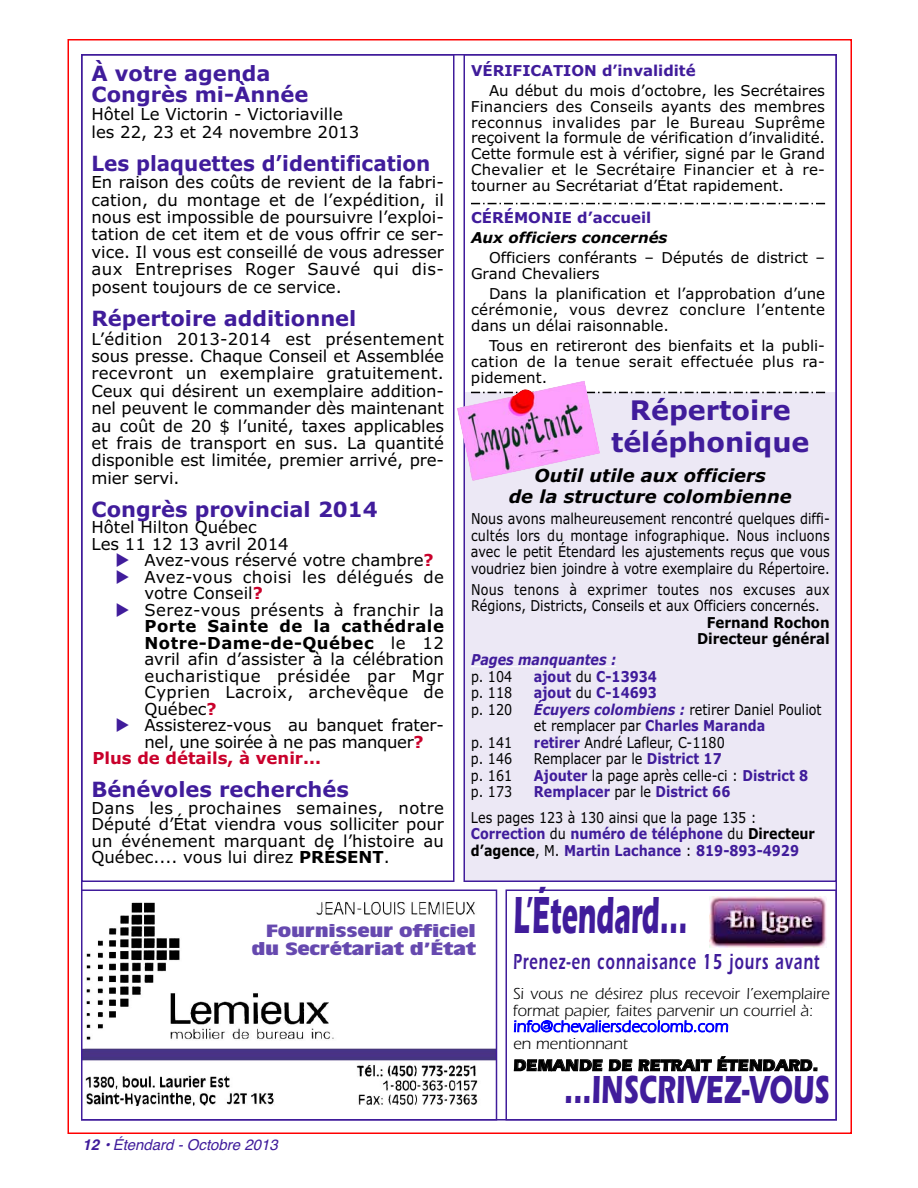
<style>
.page{position:relative;width:918px;height:1188px;background:#fff}
.page>*{position:absolute;margin:0;border:0;box-sizing:border-box;transform-origin:0 0}
.t1{font:700 54px "Itc Eras";color:#401c9b;scale:.5 1}
.t2{font:700 40.5px "Itc Eras";color:#401c9b;scale:.67 1}
.t3{font:700 27px/32.4px "Verdana";color:#401c9b;text-align:center}
.t4{font:600 22.5px "Itc Eras";letter-spacing:.065em;color:#401c9b;scale:.67 1}
.t5{font:700 21px/21px "Verdana";color:#401c9b}
.t6{font:700 21px "Verdana";color:#401c9b;scale:.95 1}
.t7{font:italic 700 18px/21.6px "Verdana";color:#000;text-align:center}
.t8{font:700 condensed 17.4px/17.4px "Antique Olive";letter-spacing:-.01em;color:#6649af;text-align:right;scale:1.75 1}
.t9{font:16.5px/17.4px "Verdana";color:#000;text-align:justify}
.t10{font:16.5px "Verdana";letter-spacing:.025em;color:#000}
.t11{font:16.5px/16.5px "Itc Eras";color:#000}
.t12{font:700 16.5px "Verdana";letter-spacing:.03em;color:#000}
.t13{font:16.5px "Itc Eras";color:#00f}
.t14{font:16.5px "Verdana";letter-spacing:-.02em;color:#000}
.t15{font:700 16.5px "Itc Eras";color:#000}
.t16{font:700 16.5px "Verdana";color:#c9002b}
.t17{font:15px/16.5px "Verdana";color:#000;scale:.85 1}
.t18{font:15px/15.8px "Verdana";color:#000;text-align:justify}
.t19{font:700 15px/16.5px "Verdana";color:#401c9b;scale:.85 1}
.t20{font:700 15px "Verdana";color:#401c9b}
.t21{font:700 15px/16.5px "Verdana";color:#000;text-align:right;scale:.9 1}
.t22{font:italic 15px "Helvetica";color:#401c9b}
.t23{font:italic 700 15px "Verdana";color:#000}
.t24{font:italic 700 15px "Verdana";color:#401c9b;scale:.85 1}
.s1{font-weight:700;color:#c9002b}
.s2{font-weight:400}
.s3{font-weight:700}
.s4{font-weight:400;color:#000}
.s5{font-weight:700;font-style:italic;color:#401c9b}
.s6{font-weight:700;color:#401c9b}
.s7{color:#000}
</style>
<div class="page">
<div style="left:464px;top:392px;width:373px;height:489px;background:#ece8f5"></div>
<img style="left:710px;top:896px;width:116px;height:51px">
<img style="left:84px;top:901px;width:410px;height:205px">
<div style="left:81px;top:890px;width:416px;height:230px;border:2px solid #401c9b"></div>
<div style="left:506px;top:890px;width:331px;height:230px;border:2px solid #401c9b"></div>
<div style="left:81px;top:54px;width:373px;height:828px;border:2px solid #401c9b"></div>
<div style="left:464px;top:54px;width:373px;height:828px;border:2px solid #401c9b"></div>
<svg style="left:471px;top:203px;width:354px;height:1px"></svg>
<svg style="left:602px;top:392px;width:223px;height:1px"></svg>
<hr style="left:471px;top:666px;width:145px;height:1px;background:#fff">
<img style="left:457px;top:381px;width:143px;height:100px">
<p class="t5" style="left:92px;top:63px;width:218px">À votre agenda<br>Congrès mi-Ànnée</p>
<p class="t9" style="left:91px;top:106px;width:269px">Hôtel Le Victorin - Victoriaville les 22, 23 et 24 novembre 2013</p>
<p class="t6" style="left:92px;top:151px;width:358px">Les plaquettes d’identification</p>
<p class="t9" style="left:91px;top:174px;width:354px">En raison des coûts de revient de la fabri&shy;cation, du montage et de l’expédition, il nous est impossible de poursuivre l’exploi&shy;tation de cet item et de vous offrir ce ser&shy;vice. Il vous est conseillé de vous adresser aux Entreprises Roger Sauvé qui dis&shy;posent toujours de ce service.</p>
<p class="t5" style="left:92px;top:308px;width:266px">Répertoire additionnel</p>
<p class="t9" style="left:91px;top:330px;width:354px">L’édition 2013-2014 est présentement sous presse. Chaque Conseil et Assemblée recevront un exemplaire gratuitement.<br>Ceux qui désirent un exemplaire addition&shy;nel peuvent le commander dès maintenant au coût de 20 $ l’unité, taxes applicables et frais de transport en sus. La quantité disponible est limitée, premier arrivé, pre&shy;mier servi.</p>
<p class="t5" style="left:92px;top:499px;width:288px">Congrès provincial 2014</p>
<p class="t9" style="left:92px;top:519px;width:167px">Hôtel Hilton Québec</p>
<p class="t9" style="left:91px;top:535px;width:199px">Les 11 12 13 avril 2014</p>
<p class="t9" style="left:144px;top:552px;width:291px">Avez-vous réservé votre chambre<span class="s1">?</span></p>
<p class="t10" style="left:144px;top:567px;width:301px">Avez-vous choisi les délégués de</p>
<p class="t9" style="left:144px;top:585px;width:120px">votre Conseil<span class="s1">?</span></p>
<p class="t10" style="left:144px;top:600px;width:301px">Serez-vous présents à franchir la</p>
<p class="t12" style="left:144px;top:617px;width:301px">Porte Sainte de la cathédrale</p>
<p class="t12" style="left:144px;top:633px;width:301px">Notre-Dame-de-Québec <span class="s2">le 12</span></p>
<p class="t9" style="left:144px;top:651px;width:301px">avril afin d’assister à la célébration</p>
<p class="t10" style="left:144px;top:666px;width:301px">eucharistique présidée par Mgr</p>
<p class="t10" style="left:145px;top:683px;width:301px">Cyprien Lacroix, archevêque de</p>
<p class="t9" style="left:144px;top:700px;width:74px">Québec<span class="s1">?</span></p>
<p class="t9" style="left:144px;top:717px;width:301px">Assisterez-vous au banquet frater-</p>
<p class="t14" style="left:144px;top:732px;width:281px">nel, une soirée à ne pas manquer<span class="s1">?</span></p>
<p class="t16" style="left:92px;top:749px;width:230px">Plus de détails, à venir...</p>
<p class="t5" style="left:92px;top:780px;width:259px">Bénévoles recherchés</p>
<p class="t9" style="left:91px;top:800px;width:354px;line-height:16.5px">Dans les prochaines semaines, notre Député d’État viendra vous solliciter pour un événement marquant de l’histoire au Québec.... vous lui direz <span class="s3">PRÉSENT</span>.</p>
<p class="t20" style="left:471px;top:62px;width:226px">VÉRIFICATION d’invalidité</p>
<p class="t18" style="left:471px;top:83px;width:356px;text-indent:18px">Au début du mois d’octobre, les Secrétaires Financiers des Conseils ayants des membres reconnus invalides par le Bureau Suprême reçoivent la formule de vérification d’invalidité.<br>Cette formule est à vérifier, signé par le Grand Chevalier et le Secrétaire Financier et à re&shy;tourner au Secrétariat d’État rapidement.</p>
<p class="t20" style="left:471px;top:209px;width:182px">CÉRÉMONIE d’accueil</p>
<p class="t23" style="left:471px;top:229px;width:198px">Aux officiers concernés</p>
<p class="t18" style="left:471px;top:250px;width:356px;text-indent:18px">Officiers conférants – Députés de district –<br>Grand Chevaliers</p>
<p class="t18" style="left:471px;top:286px;width:356px;text-indent:18px">Dans la planification et l’approbation d’une cérémonie, vous devrez conclure l’entente dans un délai raisonnable.</p>
<p class="t18" style="left:471px;top:338px;width:356px;text-indent:18px">Tous en retireront des bienfaits et la publi&shy;cation de la tenue serait effectuée plus ra&shy;pidement.</p>
<h3 class="t3" style="left:611px;top:394px;width:200px">Répertoire téléphonique</h3>
<p class="t7" style="left:509px;top:465px;width:285px">Outil utile aux officiers<br>de la structure colombienne</p>
<p class="t17" style="left:471px;top:511px;width:424px;text-align:justify">Nous avons malheureusement rencontré quelques diffi&shy;cultés lors du montage infographique. Nous incluons avec le petit Étendard les ajustements reçus que vous voudriez bien joindre à votre exemplaire du Répertoire.</p>
<p class="t17" style="left:471px;top:581px;width:424px">Nous tenons à exprimer toutes nos excuses aux<br>Régions, Districts, Conseils et aux Officiers concernés.</p>
<p class="t21" style="left:697px;top:614px;width:149px">Fernand Rochon<br>Directeur général</p>
<p class="t24" style="left:471px;top:651px;width:172px">Pages manquantes :</p>
<p class="t17" style="left:471px;top:668px;width:50px">p. 104</p>
<p class="t19" style="left:534px;top:668px;width:146px">ajout <span class="s4">du</span> C-13934</p>
<p class="t17" style="left:471px;top:685px;width:50px">p. 118</p>
<p class="t19" style="left:534px;top:685px;width:146px">ajout <span class="s4">du</span> C-14693</p>
<p class="t17" style="left:471px;top:701px;width:50px">p. 120</p>
<p class="t17" style="left:534px;top:701px;width:340px"><span class="s5">Écuyers colombiens :</span> retirer Daniel Pouliot et remplacer par <span class="s6">Charles Maranda</span></p>
<p class="t17" style="left:471px;top:734px;width:50px">p. 141</p>
<p class="t17" style="left:534px;top:734px;width:226px"><span class="s6">retirer</span> André Lafleur, C-1180</p>
<p class="t17" style="left:471px;top:751px;width:50px">p. 146</p>
<p class="t17" style="left:534px;top:751px;width:222px">Remplacer par le <span class="s6">District 17</span></p>
<p class="t17" style="left:471px;top:767px;width:50px">p. 161</p>
<p class="t17" style="left:534px;top:767px;width:324px"><span class="s6">Ajouter</span> la page après celle-ci : <span class="s6">District 8</span></p>
<p class="t17" style="left:471px;top:784px;width:50px">p. 173</p>
<p class="t17" style="left:471px;top:779px;width:338px;line-height:25.5px;text-indent:63px"><span class="s6">Remplacer</span> par le <span class="s6">District 66<br></span>Les pages 123 à 130 ainsi que la page 135 :</p>
<p class="t19" style="left:471px;top:826px;width:406px">Correction <span class="s4">du</span> numéro de téléphone <span class="s4">du</span> <span class="s7">Directeur d’agence</span><span class="s4">, M.</span> Martin Lachance <span class="s4">:</span> 819-893-4929</p>
<p class="t8" style="left:252px;top:923px;width:130px">Fournisseur officiel du Secrétariat d’État</p>
<p class="t22" style="left:82px;top:1136px;width:202px"><span class="s3">12</span> • Étendard - Octobre 2013</p>
<h1 class="t1" style="left:513px;top:896px;width:350px">L’Étendard...</h1>
<h3 class="t4" style="left:513px;top:954px;width:459px">Prenez-en connaisance 15 jours avant</h3>
<p class="t11" style="left:513px;top:987px;width:318px">Si vous ne désirez plus recevoir l’exemplaire format papier, faites parvenir un courriel à:</p>
<p class="t13" style="left:513px;top:1021px;width:217px">info@chevaliersdecolomb.com</p>
<p class="t11" style="left:513px;top:1037px;width:116px">en mentionnant</p>
<p class="t15" style="left:513px;top:1059px;width:306px">DEMANDE DE RETRAIT ÉTENDARD.</p>
<h2 class="t2" style="left:564px;top:1075px;width:398px">...INSCRIVEZ-VOUS</h2>
</div>
